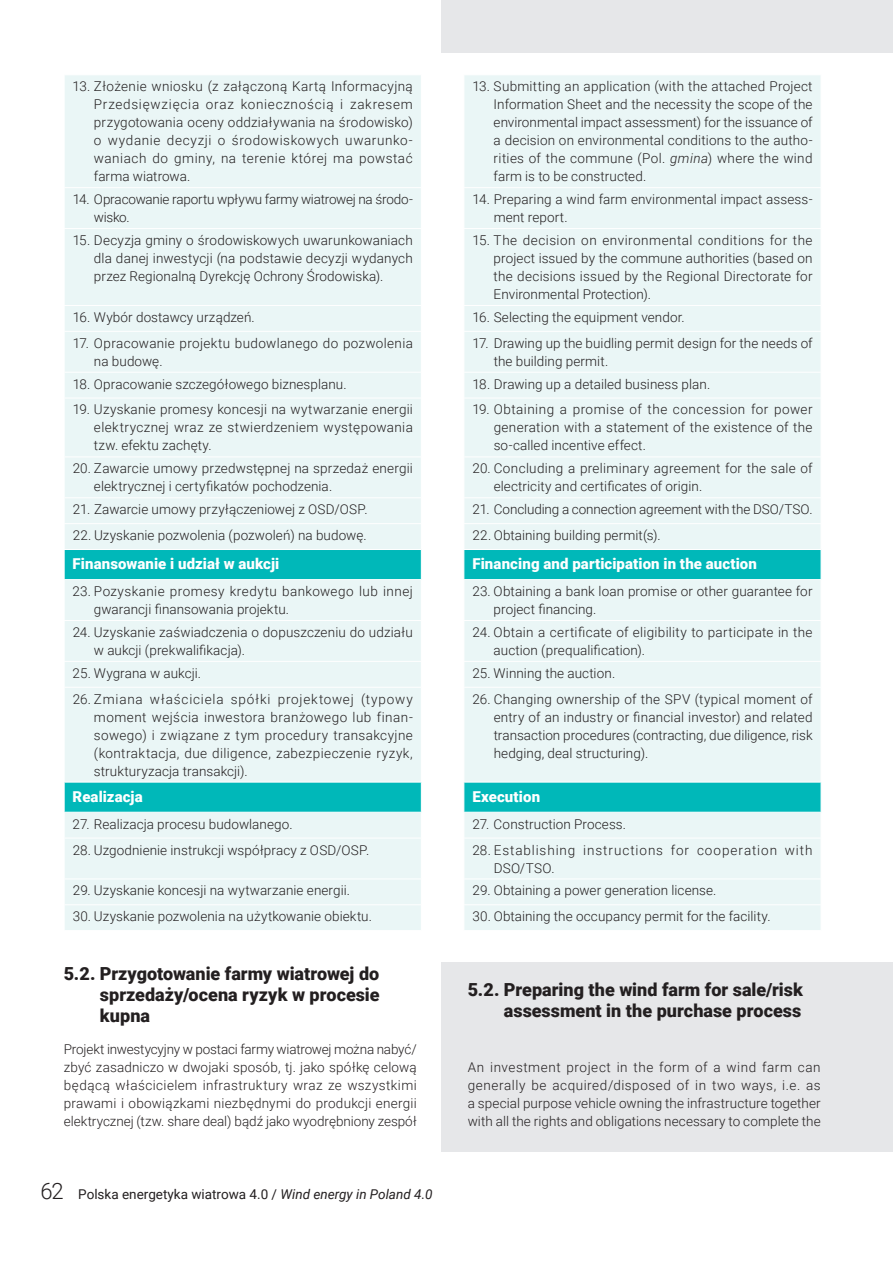
<style>
.page{position:relative;width:893px;height:1263px;background:#fff}
.page>*{position:absolute;margin:0;border:0;box-sizing:border-box;transform-origin:0 0}
.t1{font:900 18px/21px "Roboto";color:#231f20;text-align:justify}
.t2{font:900 15px "Roboto";letter-spacing:.01em;color:#fff}
.t3{font:300 13.5px/18px "Roboto";letter-spacing:.01em;color:#231f20;text-align:justify}
.t4{font:300 13.5px/18px "Roboto";letter-spacing:-.015em;color:#231f20}
.t5{font:300 13.5px/18px "Roboto";letter-spacing:.065em;color:#231f20}
.t6{font:13.5px "Roboto";color:#231f20}
.s1{font-style:italic}
.s2{font-weight:300;font-size:22.5px}
</style>
<div class="page">
<div style="left:442px;top:0;width:451px;height:1151px;background:#e6e7e9"></div>
<div style="left:0;top:53px;width:893px;height:909px;background:#fff"></div>
<div style="left:65px;top:75px;width:756px;height:855px;background:#eaf6f6"></div>
<svg style="left:65px;top:550px;width:756px;height:262px;background:#b5e8e8"></svg>
<hr style="left:64px;top:187px;width:357px;height:1px;background:#fff">
<hr style="left:464px;top:187px;width:357px;height:1px;background:#fff">
<hr style="left:64px;top:228px;width:357px;height:1px;background:#fff">
<hr style="left:464px;top:228px;width:357px;height:1px;background:#fff">
<hr style="left:64px;top:305px;width:357px;height:1px;background:#fff">
<hr style="left:464px;top:305px;width:357px;height:1px;background:#fff">
<hr style="left:64px;top:331px;width:357px;height:1px;background:#fff">
<hr style="left:464px;top:331px;width:357px;height:1px;background:#fff">
<hr style="left:64px;top:372px;width:357px;height:1px;background:#fff">
<hr style="left:464px;top:372px;width:357px;height:1px;background:#fff">
<hr style="left:64px;top:398px;width:357px;height:1px;background:#fff">
<hr style="left:464px;top:398px;width:357px;height:1px;background:#fff">
<hr style="left:64px;top:456px;width:357px;height:1px;background:#fff">
<hr style="left:464px;top:456px;width:357px;height:1px;background:#fff">
<hr style="left:64px;top:497px;width:357px;height:1px;background:#fff">
<hr style="left:464px;top:497px;width:357px;height:1px;background:#fff">
<hr style="left:64px;top:523px;width:357px;height:1px;background:#fff">
<hr style="left:464px;top:523px;width:357px;height:1px;background:#fff">
<hr style="left:64px;top:620px;width:357px;height:1px;background:#fff">
<hr style="left:464px;top:620px;width:357px;height:1px;background:#fff">
<hr style="left:64px;top:661px;width:357px;height:1px;background:#fff">
<hr style="left:464px;top:661px;width:357px;height:1px;background:#fff">
<hr style="left:64px;top:687px;width:357px;height:1px;background:#fff">
<hr style="left:464px;top:687px;width:357px;height:1px;background:#fff">
<hr style="left:64px;top:838px;width:357px;height:1px;background:#fff">
<hr style="left:464px;top:838px;width:357px;height:1px;background:#fff">
<hr style="left:64px;top:878px;width:357px;height:1px;background:#fff">
<hr style="left:464px;top:878px;width:357px;height:1px;background:#fff">
<hr style="left:64px;top:904px;width:357px;height:1px;background:#fff">
<hr style="left:464px;top:904px;width:357px;height:1px;background:#fff">
<svg style="left:421px;top:75px;width:43px;height:855px"></svg>
<hr style="left:64px;top:812px;width:357px;height:1px;background:#fff">
<hr style="left:421px;top:812px;width:43px;height:1px;background:#fff">
<hr style="left:464px;top:812px;width:357px;height:1px;background:#fff">
<hr style="left:64px;top:782px;width:357px;height:1px;background:#fff">
<hr style="left:421px;top:782px;width:43px;height:1px;background:#fff">
<hr style="left:464px;top:782px;width:357px;height:1px;background:#fff">
<hr style="left:64px;top:549px;width:357px;height:1px;background:#fff">
<svg style="left:64px;top:550px;width:1px;height:29px"></svg>
<hr style="left:421px;top:549px;width:43px;height:1px;background:#fff">
<hr style="left:464px;top:549px;width:357px;height:1px;background:#fff">
<hr style="left:64px;top:579px;width:357px;height:1px;background:#fff">
<hr style="left:421px;top:579px;width:43px;height:1px;background:#fff">
<hr style="left:464px;top:579px;width:357px;height:1px;background:#fff">
<p class="t3" style="left:94px;top:77px;width:320px;text-indent:-21px">13. Złożenie wniosku (z załączoną Kartą Informacyjną Przedsięwzięcia oraz koniecznością i zakresem przygotowania oceny oddziaływania na środowisko) o wydanie decyzji o środowiskowych uwarunko&shy;waniach do gminy, na terenie której ma powstać farma wiatrowa.</p>
<p class="t3" style="left:494px;top:77px;width:320px;text-indent:-21px">13. Submitting an application (with the attached Project Information Sheet and the necessity the scope of the environmental impact assessment) for the issuance of a decision on environmental conditions to the autho&shy;rities of the commune (Pol. <span class="s1">gmina</span>) where the wind farm is to be constructed.</p>
<p class="t4" style="left:94px;top:190px;width:320px;text-indent:-21px">14. Opracowanie raportu wpływu farmy wiatrowej na środo&shy;wisko.</p>
<p class="t3" style="left:494px;top:190px;width:320px;text-indent:-21px">14. Preparing a wind farm environmental impact assess&shy;ment report.</p>
<p class="t3" style="left:94px;top:231px;width:320px;text-indent:-21px">15. Decyzja gminy o środowiskowych uwarunkowaniach dla danej inwestycji (na podstawie decyzji wydanych przez Regionalną Dyrekcję Ochrony Środowiska).</p>
<p class="t3" style="left:494px;top:231px;width:320px;text-indent:-21px">15. The decision on environmental conditions for the project issued by the commune authorities (based on the decisions issued by the Regional Directorate for Environmental Protection).</p>
<p class="t3" style="left:73px;top:308px;width:184px">16. Wybór dostawcy urządzeń.</p>
<p class="t3" style="left:472px;top:308px;width:214px">16. Selecting the equipment vendor.</p>
<p class="t3" style="left:94px;top:333px;width:320px;text-indent:-21px">17. Opracowanie projektu budowlanego do pozwolenia na budowę.</p>
<p class="t3" style="left:494px;top:333px;width:320px;text-indent:-21px">17. Drawing up the buidling permit design for the needs of the building permit.</p>
<p class="t3" style="left:73px;top:374px;width:275px">18. Opracowanie szczegółowego biznesplanu.</p>
<p class="t3" style="left:472px;top:374px;width:239px">18. Drawing up a detailed business plan.</p>
<p class="t3" style="left:94px;top:400px;width:320px;text-indent:-21px">19. Uzyskanie promesy koncesji na wytwarzanie energii elektrycznej wraz ze stwierdzeniem występowania tzw. efektu zachęty.</p>
<p class="t3" style="left:494px;top:400px;width:320px;text-indent:-21px">19. Obtaining a promise of the concession for power generation with a statement of the existence of the so-called incentive effect.</p>
<p class="t3" style="left:94px;top:459px;width:320px;text-indent:-21px">20. Zawarcie umowy przedwstępnej na sprzedaż energii elektrycznej i certyfikatów pochodzenia.</p>
<p class="t3" style="left:494px;top:459px;width:320px;text-indent:-21px">20. Concluding a preliminary agreement for the sale of electricity and certificates of origin.</p>
<p class="t3" style="left:73px;top:500px;width:296px">21. Zawarcie umowy przyłączeniowej z OSD/OSP.</p>
<p class="t3" style="left:472px;top:500px;width:342px">21. Concluding a connection agreement with the DSO/TSO.</p>
<p class="t3" style="left:73px;top:526px;width:295px">22. Uzyskanie pozwolenia (pozwoleń) na budowę.</p>
<p class="t3" style="left:472px;top:526px;width:190px">22. Obtaining building permit(s).</p>
<p class="t2" style="left:73px;top:553px;width:208px">Finansowanie i udział w aukcji</p>
<p class="t2" style="left:472px;top:553px;width:286px">Financing and participation in the auction</p>
<p class="t3" style="left:94px;top:582px;width:320px;text-indent:-21px">23. Pozyskanie promesy kredytu bankowego lub innej gwarancji finansowania projektu.</p>
<p class="t3" style="left:494px;top:582px;width:320px;text-indent:-21px">23. Obtaining a bank loan promise or other guarantee for project financing.</p>
<p class="t3" style="left:94px;top:623px;width:320px;text-indent:-21px">24. Uzyskanie zaświadczenia o dopuszczeniu do udziału w aukcji (prekwalifikacja).</p>
<p class="t3" style="left:494px;top:623px;width:320px;text-indent:-21px">24. Obtain a certificate of eligibility to participate in the auction (prequalification).</p>
<p class="t3" style="left:73px;top:663px;width:130px">25. Wygrana w aukcji.</p>
<p class="t3" style="left:472px;top:663px;width:144px">25. Winning the auction.</p>
<p class="t3" style="left:94px;top:689px;width:320px;text-indent:-21px">26. Zmiana właściciela spółki projektowej (typowy moment wejścia inwestora branżowego lub finan&shy;sowego) i związane z tym procedury transakcyjne (kontraktacja, due diligence, zabezpieczenie ryzyk, strukturyzacja transakcji).</p>
<p class="t3" style="left:494px;top:689px;width:320px;text-indent:-21px">26. Changing ownership of the SPV (typical moment of entry of an industry or financial investor) and related transaction procedures (contracting, due diligence, risk hedging, deal structuring).</p>
<p class="t2" style="left:73px;top:786px;width:72px">Realizacja</p>
<p class="t2" style="left:472px;top:786px;width:69px">Execution</p>
<p class="t3" style="left:73px;top:814px;width:221px">27. Realizacja procesu budowlanego.</p>
<p class="t3" style="left:472px;top:814px;width:155px">27. Construction Process.</p>
<p class="t3" style="left:73px;top:840px;width:298px">28. Uzgodnienie instrukcji współpracy z OSD/OSP.</p>
<p class="t5" style="left:494px;top:840px;width:320px;text-indent:-21px">28. Establishing instructions for cooperation with<br>DSO/TSO.</p>
<p class="t3" style="left:73px;top:881px;width:279px">29. Uzyskanie koncesji na wytwarzanie energii.</p>
<p class="t3" style="left:472px;top:881px;width:246px">29. Obtaining a power generation license.</p>
<p class="t3" style="left:73px;top:907px;width:301px">30. Uzyskanie pozwolenia na użytkowanie obiektu.</p>
<p class="t3" style="left:472px;top:907px;width:300px">30. Obtaining the occupancy permit for the facility.</p>
<h1 class="t1" style="left:100px;top:962px;width:281px;text-indent:-36px">5.2. Przygotowanie farmy wiatrowej do sprzedaży/ocena ryzyk w procesie kupna</h1>
<p class="t3" style="left:64px;top:1039px;width:354px">Projekt inwestycyjny w postaci farmy wiatrowej można nabyć/ zbyć zasadniczo w dwojaki sposób, tj. jako spółkę celową będącą właścicielem infrastruktury wraz ze wszystkimi prawami i obowiązkami niezbędnymi do produkcji energii elektrycznej (tzw. share deal) bądź jako wyodrębniony zespół</p>
<p class="t6" style="left:40px;top:1185px;width:394px"><span class="s2">62</span> Polska energetyka wiatrowa 4.0 / <span class="s1">Wind energy in Poland 4.0</span></p>
<h1 class="t1" style="left:468px;top:978px;width:337px;text-align:right">5.2. Preparing the wind farm for sale/risk assessment in the purchase process</h1>
<p class="t3" style="left:468px;top:1057px;width:354px">An investment project in the form of a wind farm can generally be acquired/disposed of in two ways, i.e. as a special purpose vehicle owning the infrastructure together with all the rights and obligations necessary to complete the</p>
</div>
